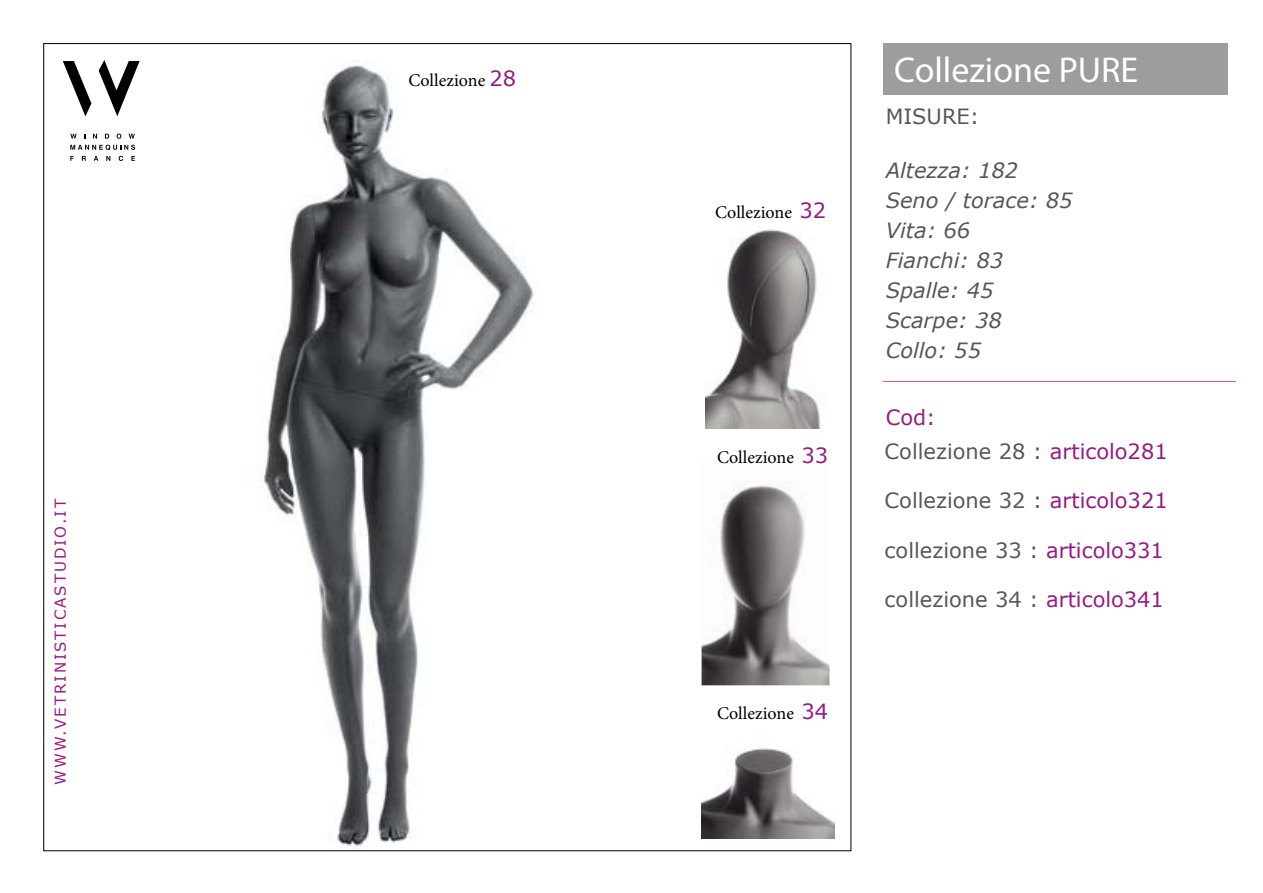
<style>
.page{position:relative;width:1263px;height:893px;background:#fff}
.page>*{position:absolute;margin:0;border:0;box-sizing:border-box;transform-origin:0 0}
.t1{font:36px "Myriad Pro";color:#fff}
.t2{font:21px "Verdana";color:#575756}
.t3{font:italic 21px/30px "Verdana";color:#575756}
.t4{font:21px/34.5px "Verdana";color:#951b81}
.t5{font:18px "Minion Pro";color:#000}
.t6{font:15px "Verdana";letter-spacing:.13em;color:#951b81}
.s1{font-family:"Verdana";font-size:21px;color:#951b81}
.s2{color:#575756}
.s3{color:#951b81}
</style>
<div class="page">
<div style="left:883px;top:43px;width:345px;height:51px;background:#9d9d9c"></div>
<hr style="left:883px;top:381px;width:353px;height:1px;background:#a71681">
<img style="left:260px;top:65px;width:274px;height:782px">
<img style="left:705px;top:229px;width:116px;height:199px">
<img style="left:701px;top:485px;width:128px;height:200px">
<img style="left:701px;top:748px;width:133px;height:91px">
<svg style="left:63px;top:60px;width:77px;height:56px"></svg>
<svg style="left:70px;top:156px;width:4px;height:5px"></svg>
<svg style="left:82px;top:156px;width:4px;height:5px"></svg>
<svg style="left:94px;top:156px;width:4px;height:5px"></svg>
<svg style="left:106px;top:156px;width:4px;height:5px"></svg>
<svg style="left:119px;top:156px;width:4px;height:5px"></svg>
<svg style="left:131px;top:156px;width:4px;height:5px"></svg>
<svg style="left:70px;top:145px;width:65px;height:5px"></svg>
<svg style="left:70px;top:134px;width:7px;height:5px"></svg>
<svg style="left:93px;top:134px;width:4px;height:5px"></svg>
<svg style="left:105px;top:134px;width:4px;height:5px"></svg>
<svg style="left:117px;top:134px;width:4px;height:5px"></svg>
<svg style="left:129px;top:134px;width:6px;height:5px"></svg>
<p class="t6" style="left:50px;top:785px;width:287px;rotate:-90deg">WWW.VETRINISTICASTUDIO.IT</p>
<p class="t5" style="left:408px;top:68px;width:109px">Collezione <span class="s1">28</span></p>
<p class="t5" style="left:715px;top:200px;width:113px">Collezione <span class="s1">32</span></p>
<p class="t5" style="left:717px;top:445px;width:113px">Collezione <span class="s1">33</span></p>
<p class="t5" style="left:717px;top:701px;width:113px">Collezione <span class="s1">34</span></p>
<h1 class="t1" style="left:894px;top:48px;width:246px">Collezione PURE</h1>
<p class="t2" style="left:886px;top:102px;width:95px">MISURE:</p>
<p class="t3" style="left:886px;top:155px;width:188px">Altezza: 182<br>Seno / torace: 85<br>Vita: 66<br>Fianchi: 83<br>Spalle: 45<br>Scarpe: 38<br>Collo: 55</p>
<p class="t4" style="left:885px;top:400px;width:285px">Cod:<br><span class="s2">Collezione 28 :</span> articolo281</p>
<p class="t2" style="left:885px;top:486px;width:285px">Collezione 32 : <span class="s3">articolo321</span></p>
<p class="t2" style="left:885px;top:536px;width:281px">collezione 33 : <span class="s3">articolo331</span></p>
<p class="t2" style="left:885px;top:585px;width:281px">collezione 34 : <span class="s3">articolo341</span></p>
</div>
